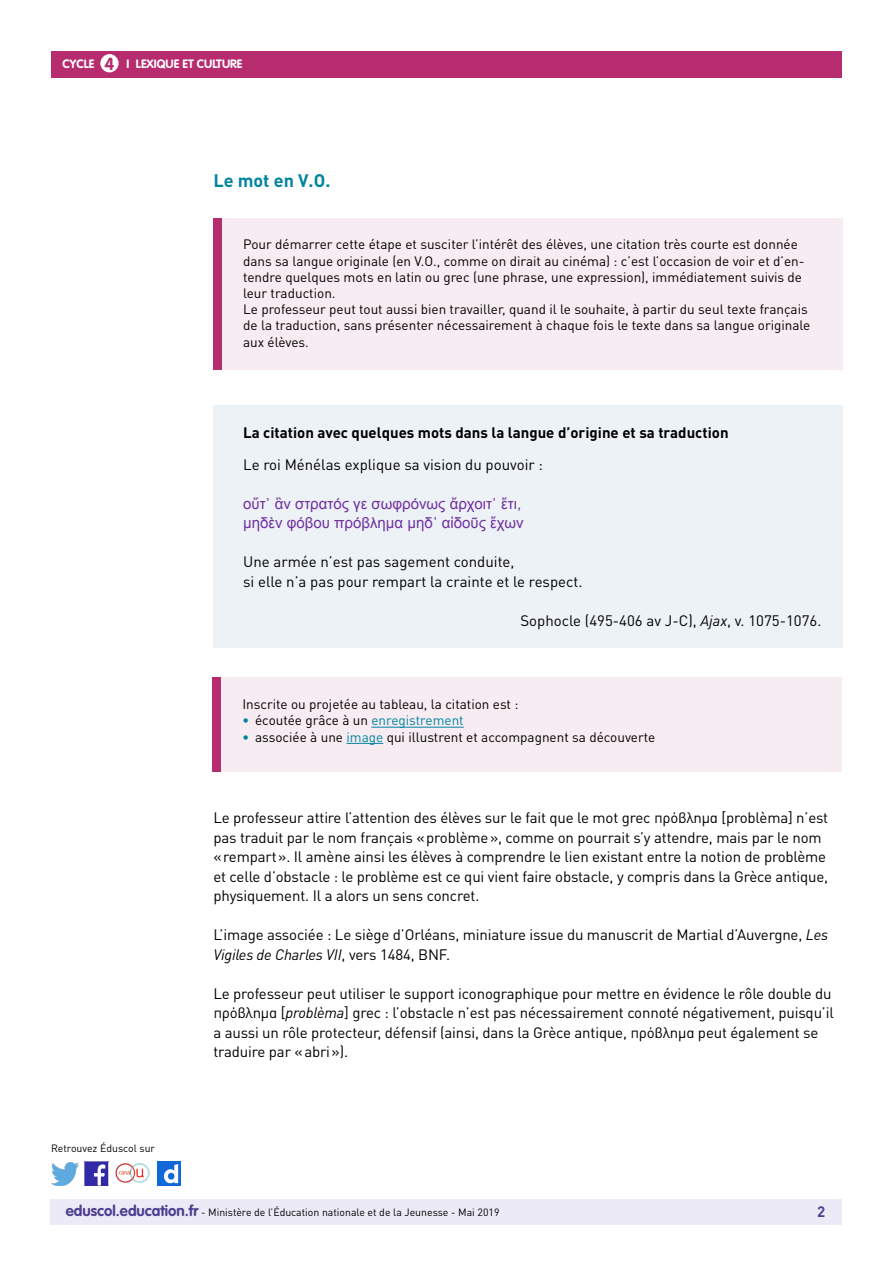
<style>
.page{position:relative;width:893px;height:1263px;background:#fff}
.page>*{position:absolute;margin:0;border:0;box-sizing:border-box;transform-origin:0 0}
.t1{font:700 18px "DIN Pro";color:#0084a0}
.t2{font:700 17.25px "VAG Rounded Std";color:#b72c6e}
.t3{font:15px/19.5px "DIN Pro";letter-spacing:-.01em;color:#000}
.t4{font:15px/19.5px "Arial";color:#7030a0}
.t5{font:700 15px "DIN Pro";color:#000}
.t6{font:700 15px "DIN Pro";color:#4e3e91}
.t7{font:13.5px/16.2px "DIN Pro";color:#000}
.t8{font:700 12px "VAG Rounded Std";color:#fff}
.t9{font:10.5px "DIN Pro";color:#000}
.s1{font-style:italic}
.s2{font-weight:700;color:#0084a0}
.s3{color:#0084a0}
.s4{font-family:"VAG Rounded Std";font-weight:700;font-size:15px;color:#4e3e91}
</style>
<div class="page">
<div style="left:50px;top:1199px;width:791px;height:26px;background:#eceaf6"></div>
<div style="left:51px;top:51px;width:791px;height:27px;background:#b72c6e"></div>
<div style="left:100px;top:54px;width:19px;height:18px;background:#fff;border-radius:50%"></div>
<img style="left:85px;top:1162px;width:23px;height:23px">
<img style="left:51px;top:1163px;width:28px;height:22px">
<img style="left:158px;top:1162px;width:22px;height:23px">
<img style="left:115px;top:1163px;width:35px;height:20px">
<div style="left:213px;top:218px;width:630px;height:152px;background:#f7ecf1"></div>
<div style="left:213px;top:218px;width:9px;height:152px;background:#b72c6e"></div>
<div style="left:213px;top:405px;width:630px;height:243px;background:#edf2f6"></div>
<div style="left:213px;top:677px;width:629px;height:95px;background:#f7ecf1"></div>
<hr style="left:371px;top:727px;width:93px;height:1px;background:#0084a0">
<hr style="left:346px;top:743px;width:37px;height:1px;background:#0084a0">
<div style="left:213px;top:677px;width:8px;height:95px;background:#b72c6e"></div>
<p class="t2" style="left:105px;top:53px;width:11px">4</p>
<p class="t8" style="left:63px;top:57px;width:33px">CYCLE</p>
<p class="t8" style="left:127px;top:57px;width:117px">I LEXIQUE ET CULTURE</p>
<p class="t1" style="left:213px;top:169px;width:119px">Le mot en V.O.</p>
<p class="t7" style="left:243px;top:236px;width:569px">Pour démarrer cette étape et susciter l’intérêt des élèves, une citation très courte est donnée dans sa langue originale (en V.O., comme on dirait au cinéma) : c’est l’occasion de voir et d’en&shy;tendre quelques mots en latin ou grec (une phrase, une expression), immédiatement suivis de leur traduction.<br>Le professeur peut tout aussi bien travailler, quand il le souhaite, à partir du seul texte français de la traduction, sans présenter nécessairement à chaque fois le texte dans sa langue originale aux élèves.</p>
<p class="t5" style="left:243px;top:422px;width:487px">La citation avec quelques mots dans la langue d’origine et sa traduction</p>
<p class="t3" style="left:243px;top:454px;width:301px">Le roi Ménélas explique sa vision du pouvoir :</p>
<p class="t4" style="left:243px;top:494px;width:282px">οὔτ᾽ ἂν στρατός γε σωφρόνως ἄρχοιτ᾽ ἔτι, μηδὲν φόβου πρόβλημα μηδ᾽ αἰδοῦς ἔχων</p>
<p class="t3" style="left:243px;top:552px;width:341px">Une armée n’est pas sagement conduite,<br>si elle n’a pas pour rempart la crainte et le respect.</p>
<p class="t3" style="left:520px;top:610px;width:302px">Sophocle (495-406 av J-C), <span class="s1">Ajax</span>, v. 1075-1076.</p>
<p class="t7" style="left:242px;top:696px;width:278px">Inscrite ou projetée au tableau, la citation est :</p>
<p class="t7" style="left:242px;top:712px;width:223px"><span class="s2">•</span> écoutée grâce à un <span class="s3">enregistrement</span></p>
<p class="t7" style="left:242px;top:728px;width:414px"><span class="s2">•</span> associée à une <span class="s3">image</span> qui illustrent et accompagnent sa découverte</p>
<p class="t9" style="left:51px;top:1141px;width:106px">Retrouvez Éduscol sur</p>
<p class="t3" style="left:213px;top:808px;width:616px">Le professeur attire l’attention des élèves sur le fait que le mot grec πρόβλημα [problèma] n’est pas traduit par le nom français «problème», comme on pourrait s’y attendre, mais par le nom «rempart». Il amène ainsi les élèves à comprendre le lien existant entre la notion de problème et celle d’obstacle : le problème est ce qui vient faire obstacle, y compris dans la Grèce antique, physiquement. Il a alors un sens concret.</p>
<p class="t3" style="left:213px;top:925px;width:616px">L’image associée : Le siège d’Orléans, miniature issue du manuscrit de Martial d’Auvergne, <span class="s1">Les<br>Vigiles de Charles VII</span>, vers 1484, BNF.</p>
<p class="t3" style="left:213px;top:983px;width:622px">Le professeur peut utiliser le support iconographique pour mettre en évidence le rôle double du πρόβλημα [<span class="s1">problèma</span>] grec : l’obstacle n’est pas nécessairement connoté négativement, puisqu’il a aussi un rôle protecteur, défensif (ainsi, dans la Grèce antique, πρόβλημα peut également se traduire par «abri»).</p>
<p class="t9" style="left:66px;top:1205px;width:435px"><span class="s4">eduscol.education.fr</span> - Ministère de l’Éducation nationale et de la Jeunesse - Mai 2019</p>
<p class="t6" style="left:817px;top:1201px;width:10px">2</p>
</div>
